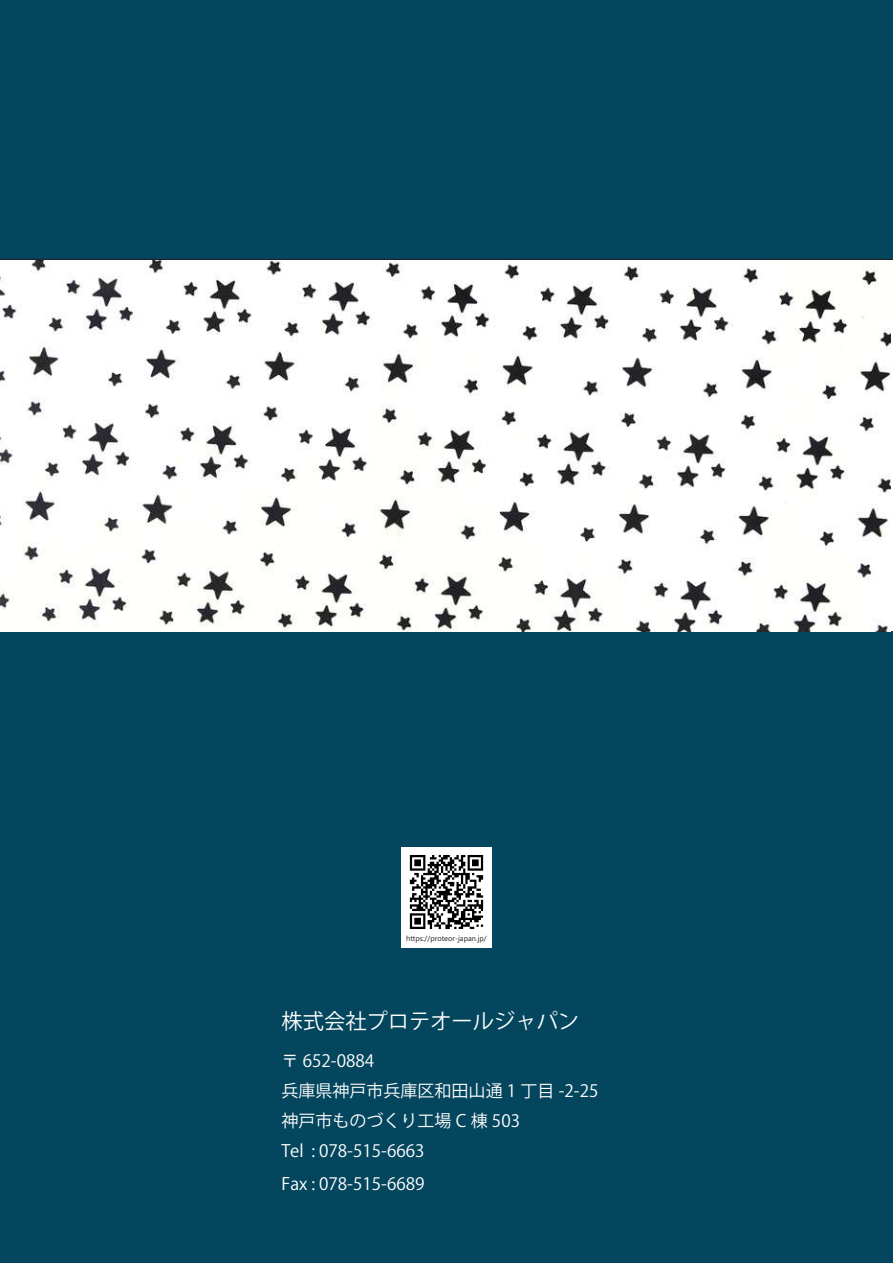
<style>
.page{position:relative;width:893px;height:1263px;background:#fff}
.page>*{position:absolute;margin:0;border:0;box-sizing:border-box;transform-origin:0 0}
.t1{font:21.3px "Koz Go Pr 6 N";color:#fff}
.t2{font:16.95px/29.7px "Koz Go Pr 6 N";color:#fff}
.t3{font:7.5px "Segoe UI";color:#231f20}
</style>
<div class="page">
<div style="left:0;top:631px;width:893px;height:632px;background:#04465d"></div>
<img style="left:401px;top:848px;width:91px;height:87px">
<div style="left:401px;top:935px;width:91px;height:12px;background:#fff"></div>
<img style="left:0;top:260px;width:890px;height:371px">
<div style="left:0;top:0;width:893px;height:260px;background:#04465d"></div>
<p class="t3" style="left:406px;top:931px;width:82px">https://proteor-japan.jp/</p>
<p class="t1" style="left:282px;top:1009px;width:299px">株式会社プロテオールジャパン</p>
<p class="t2" style="left:282px;top:1047px;width:318px">〒 652-0884<br>兵庫県神戸市兵庫区和田山通 1 丁目 -2-25神戸市ものづくり工場 C 棟 503<br>Tel : 078-515-6663</p>
<p class="t2" style="left:282px;top:1169px;width:144px">Fax : 078-515-6689</p>
</div>
